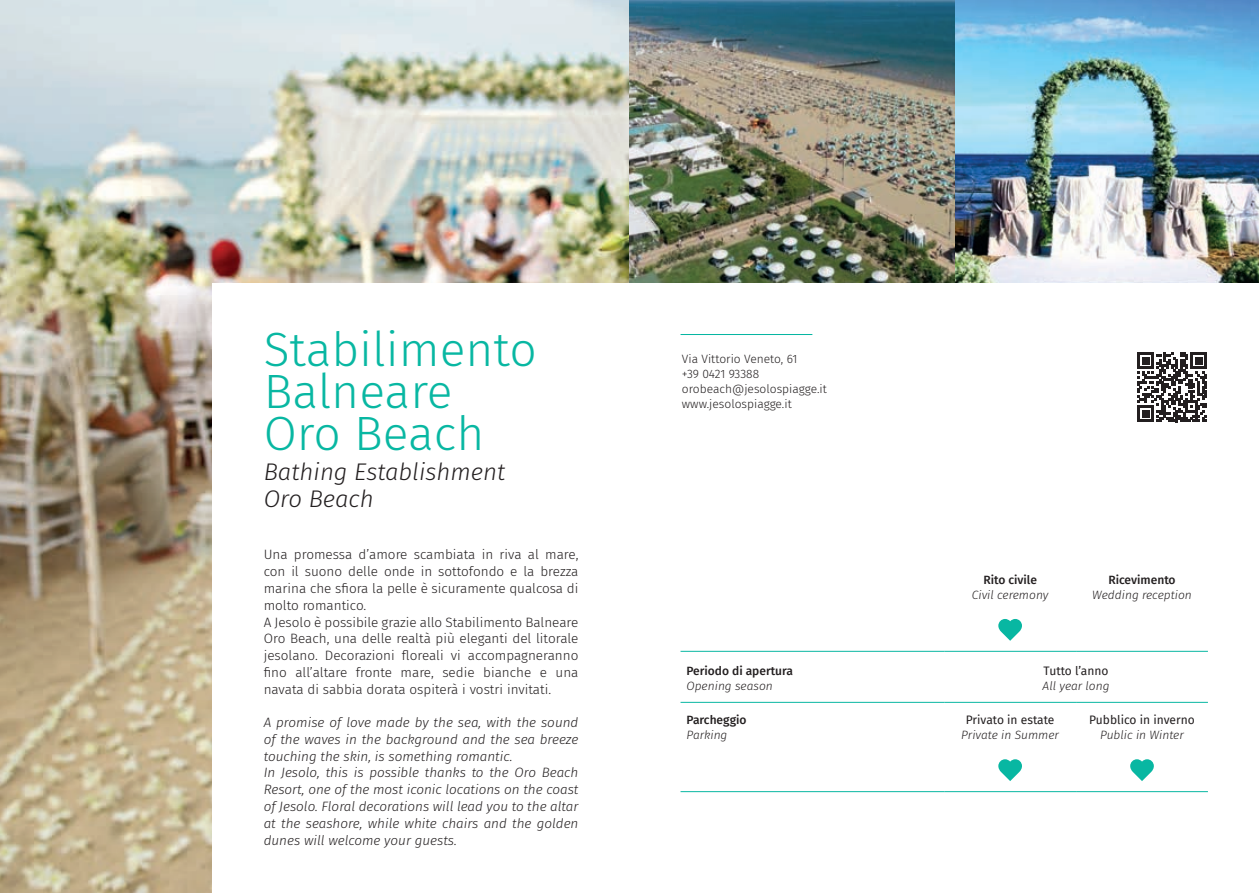
<style>
.page{position:relative;width:1259px;height:893px;background:#fff}
.page>*{position:absolute;margin:0;border:0;box-sizing:border-box;transform-origin:0 0}
.t1{font:300 48px/42px "Fira Sans";color:#08b7a2}
.t2{font:italic 300 24px/27px "Fira Sans";color:#231f20}
.t3{font:300 13.5px/16.8px "Fira Sans";color:#231f20}
.t4{font:italic 300 13.5px/16.8px "Fira Sans";color:#231f20}
.t5{font:italic 300 12px "Fira Sans";color:#231f20}
.t6{font:300 12px/15px "Fira Sans";color:#231f20}
.t7{font:500 12px "Fira Sans";color:#231f20}
.t8{font:12px "Fira Sans";color:#231f20}
</style>
<div class="page">
<img style="left:0;top:0;width:629px;height:893px">
<img style="left:629px;top:0;width:326px;height:283px">
<img style="left:955px;top:0;width:304px;height:283px">
<div style="left:213px;top:283px;width:1046px;height:610px;background:#fff"></div>
<hr style="left:680px;top:334px;width:132px;height:1px;background:#03b5a1">
<hr style="left:680px;top:651px;width:264px;height:1px;background:#08b7a2">
<hr style="left:944px;top:651px;width:132px;height:1px;background:#08b7a2">
<hr style="left:1076px;top:651px;width:132px;height:1px;background:#08b7a2">
<hr style="left:680px;top:702px;width:264px;height:1px;background:#08b7a2">
<hr style="left:944px;top:702px;width:132px;height:1px;background:#08b7a2">
<hr style="left:1076px;top:702px;width:132px;height:1px;background:#08b7a2">
<hr style="left:680px;top:791px;width:264px;height:1px;background:#08b7a2">
<hr style="left:944px;top:791px;width:132px;height:1px;background:#08b7a2">
<hr style="left:1076px;top:791px;width:132px;height:1px;background:#08b7a2">
<svg style="left:998px;top:619px;width:24px;height:22px"></svg>
<svg style="left:998px;top:759px;width:24px;height:22px"></svg>
<svg style="left:1130px;top:759px;width:23px;height:22px"></svg>
<svg style="left:1137px;top:352px;width:70px;height:70px"></svg>
<h1 class="t1" style="left:264px;top:328px;width:275px">Stabilimento<br>Balneare<br>Oro Beach</h1>
<h2 class="t2" style="left:264px;top:458px;width:243px">Bathing Establishment<br>Oro Beach</h2>
<p class="t3" style="left:264px;top:546px;width:316px">Una promessa d’amore scambiata in riva al mare, con il suono delle onde in sottofondo e la brezza marina che sfiora la pelle è sicuramente qualcosa di molto romantico.<br>A Jesolo è possibile grazie allo Stabilimento Balneare Oro Beach, una delle realtà più eleganti del litorale jesolano. Decorazioni floreali vi accompagneranno fino all’altare fronte mare, sedie bianche e una navata di sabbia dorata ospiterà i vostri invitati.</p>
<p class="t4" style="left:264px;top:714px;width:316px">A promise of love made by the sea, with the sound of the waves in the background and the sea breeze touching the skin, is something romantic.<br>In Jesolo, this is possible thanks to the Oro Beach Resort, one of the most iconic locations on the coast of Jesolo. Floral decorations will lead you to the altar at the seashore, while white chairs and the golden dunes will welcome your guests.</p>
<p class="t6" style="left:682px;top:351px;width:146px">Via Vittorio Veneto, 61<br>+39 0421 93388 orobeach@jesolospiagge.it www.jesolospiagge.it</p>
<p class="t7" style="left:686px;top:661px;width:108px">Periodo di apertura</p>
<p class="t5" style="left:686px;top:677px;width:88px">Opening season</p>
<p class="t7" style="left:686px;top:710px;width:61px">Parcheggio</p>
<p class="t5" style="left:686px;top:726px;width:42px">Parking</p>
<p class="t7" style="left:983px;top:570px;width:55px">Rito civile</p>
<p class="t5" style="left:972px;top:586px;width:78px">Civil ceremony</p>
<p class="t7" style="left:1108px;top:570px;width:69px">Ricevimento</p>
<p class="t5" style="left:1092px;top:586px;width:101px">Wedding reception</p>
<p class="t8" style="left:1043px;top:662px;width:66px">Tutto l’anno</p>
<p class="t5" style="left:1042px;top:677px;width:68px">All year long</p>
<p class="t8" style="left:966px;top:711px;width:90px">Privato in estate</p>
<p class="t5" style="left:961px;top:726px;width:99px">Private in Summer</p>
<p class="t8" style="left:1089px;top:711px;width:107px">Pubblico in inverno</p>
<p class="t5" style="left:1100px;top:726px;width:85px">Public in Winter</p>
</div>
